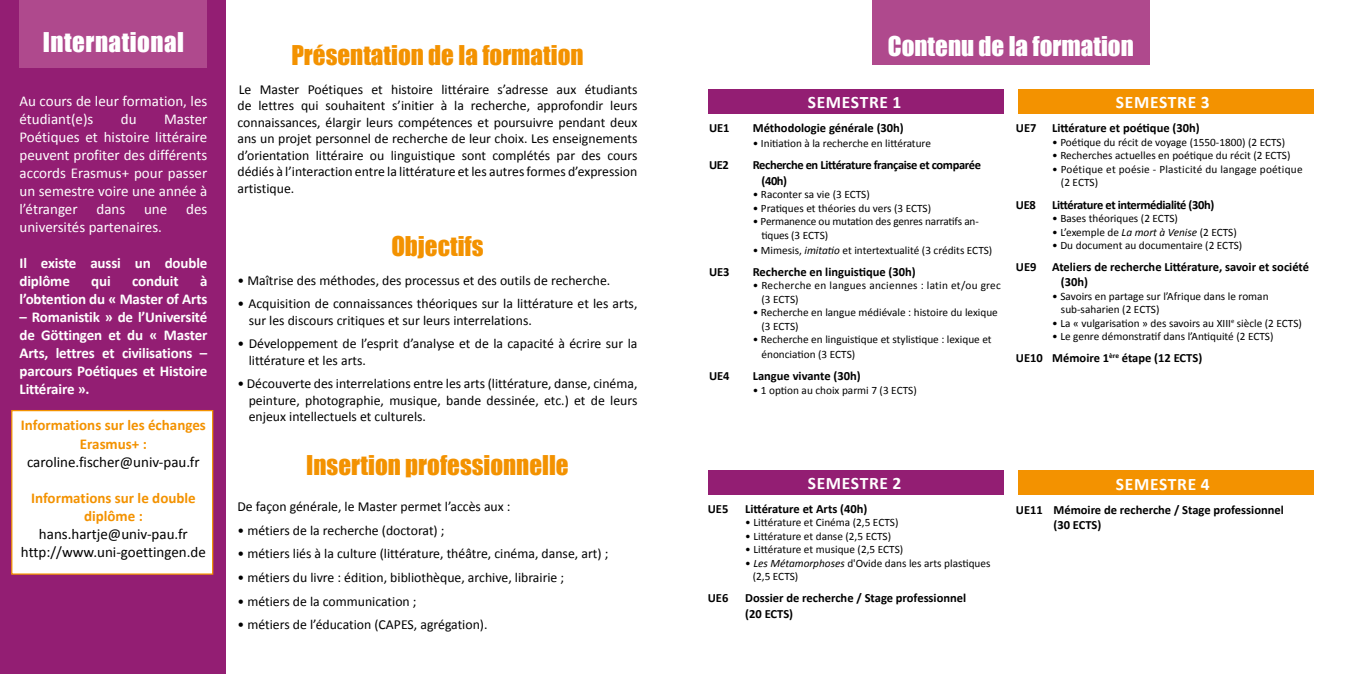
<style>
.page{position:relative;width:1347px;height:674px;background:#fff}
.page>*{position:absolute;margin:0;border:0;box-sizing:border-box;transform-origin:0 0}
.t1{font:25px "Impact";color:#f39200}
.t2{font:25px "Impact";color:#fff}
.t3{font:25px "Impact";letter-spacing:.02em;color:#fff}
.t4{font:700 17.5px "Calibri";letter-spacing:.04em;color:#fff}
.t5{font:15px/18px "Calibri";color:#fff}
.t6{font:700 15px/18px "Calibri";letter-spacing:-.01em;color:#fff}
.t7{font:15px/18px "Calibri";color:#000;text-align:center}
.t8{font:700 15px/18px "Calibri";color:#f39200;text-align:center}
.t9{font:13.75px/16.5px "Calibri";color:#000;text-align:justify}
.t10{font:700 12.5px/15px "Calibri";color:#000}
.t11{font:700 12.5px/15px "Calibri";letter-spacing:-.03em;color:#000}
.t12{font:11.25px/13.5px "Calibri";color:#000}
.t13{font:11.25px/13.5px "Calibri";letter-spacing:.02em;color:#000}
.t14{font:11.25px/13.5px "Calibri";letter-spacing:.025em;color:#000}
.s1{font-style:italic}
</style>
<div class="page">
<div style="left:1018px;top:469px;width:295px;height:25px;background:#f39200"></div>
<div style="left:707px;top:89px;width:296px;height:25px;background:#931e73"></div>
<div style="left:0;top:0;width:225px;height:673px;background:#931e73"></div>
<div style="left:19px;top:0;width:188px;height:67px;background:#af498d"></div>
<div style="left:1018px;top:89px;width:295px;height:25px;background:#f39200"></div>
<div style="left:707px;top:470px;width:296px;height:25px;background:#931e73"></div>
<div style="left:872px;top:0;width:277px;height:65px;background:#af498d"></div>
<div style="left:11px;top:410px;width:202px;height:164px;background:#fff;border:1px solid #f39200"></div>
<h1 class="t3" style="left:43px;top:22px;width:143px">International</h1>
<p class="t5" style="left:19px;top:92px;width:189px">Au cours de leur formation, les étudiant(e)s</p>
<p class="t5" style="left:121px;top:110px;width:17px">du</p>
<p class="t5" style="left:19px;top:110px;width:189px;text-align:justify;text-indent:145px">Master Poétiques et histoire littéraire peuvent profiter des différents accords Erasmus+ pour passer un semestre voire une année à l’étranger</p>
<p class="t5" style="left:96px;top:200px;width:30px">dans</p>
<p class="t5" style="left:144px;top:200px;width:25px">une</p>
<p class="t5" style="left:186px;top:200px;width:23px">des</p>
<p class="t5" style="left:19px;top:218px;width:144px">universités partenaires.</p>
<p class="t6" style="left:19px;top:254px;width:189px">Il existe aussi un double diplôme</p>
<p class="t6" style="left:19px;top:272px;width:189px;text-align:right">à<br>l’obtention du « Master of Arts</p>
<p class="t6" style="left:19px;top:308px;width:189px;text-align:justify">– Romanistik » de l’Université de Göttingen et du « Master Arts, lettres et civilisations – parcours Poétiques et Histoire Littéraire ».</p>
<p class="t8" style="left:21px;top:416px;width:186px">Informations sur les échanges<br>Erasmus+ :</p>
<p class="t7" style="left:27px;top:452px;width:174px">caroline.fischer@univ-pau.fr</p>
<p class="t8" style="left:31px;top:488px;width:166px">Informations sur le double diplôme :</p>
<p class="t7" style="left:21px;top:524px;width:186px">hans.hartje@univ-pau.fr http://www.uni-goettingen.de</p>
<p class="t6" style="left:91px;top:272px;width:21px">qui</p>
<p class="t6" style="left:132px;top:272px;width:48px">conduit</p>
<h1 class="t1" style="left:291px;top:36px;width:294px">Présentation de la formation</h1>
<p class="t9" style="left:237px;top:81px;width:401px">Le Master Poétiques et histoire littéraire s’adresse aux étudiants de lettres qui souhaitent s’initier à la recherche, approfondir leurs connaissances, élargir leurs compétences et poursuivre pendant deux ans un projet personnel de recherche de leur choix. Les enseignements d’orientation littéraire ou linguistique sont complétés par des cours dédiés à l’interaction entre la littérature et les autres formes d’expression artistique.</p>
<h1 class="t1" style="left:391px;top:226px;width:94px">Objectifs</h1>
<p class="t9" style="left:237px;top:271px;width:374px">• Maîtrise des méthodes, des processus et des outils de recherche.</p>
<p class="t9" style="left:249px;top:295px;width:390px;text-indent:-11px">• Acquisition de connaissances théoriques sur la littérature et les arts, sur les discours critiques et sur leurs interrelations.</p>
<p class="t9" style="left:249px;top:335px;width:390px;text-indent:-11px">• Développement de l’esprit d’analyse et de la capacité à écrire sur la littérature et les arts.</p>
<p class="t9" style="left:249px;top:375px;width:390px;text-indent:-11px">• Découverte des interrelations entre les arts (littérature, danse, cinéma, peinture, photographie, musique, bande dessinée, etc.) et de leurs enjeux intellectuels et culturels.</p>
<h1 class="t1" style="left:306px;top:445px;width:264px">Insertion professionnelle</h1>
<p class="t9" style="left:237px;top:498px;width:274px">De façon générale, le Master permet l’accès aux :</p>
<p class="t9" style="left:237px;top:522px;width:209px">• métiers de la recherche (doctorat) ;</p>
<p class="t9" style="left:237px;top:545px;width:372px">• métiers liés à la culture (littérature, théâtre, cinéma, danse, art) ;</p>
<p class="t9" style="left:237px;top:569px;width:328px">• métiers du livre : édition, bibliothèque, archive, librairie ;</p>
<p class="t9" style="left:237px;top:592px;width:181px">• métiers de la communication ;</p>
<p class="t9" style="left:237px;top:616px;width:251px">• métiers de l’éducation (CAPES, agrégation).</p>
<h1 class="t2" style="left:888px;top:26px;width:247px">Contenu de la formation</h1>
<p class="t4" style="left:807px;top:91px;width:95px">SEMESTRE 1</p>
<p class="t10" style="left:709px;top:121px;width:22px">UE1</p>
<p class="t10" style="left:752px;top:121px;width:153px">Méthodologie générale (30h)</p>
<p class="t12" style="left:752px;top:137px;width:180px">• Initiation à la recherche en littérature</p>
<p class="t10" style="left:709px;top:158px;width:21px">UE2</p>
<p class="t11" style="left:761px;top:158px;width:221px;text-indent:-9px">Recherche en Littérature française et comparée (40h)</p>
<p class="t12" style="left:752px;top:187px;width:118px">• Raconter sa vie (3 ECTS)</p>
<p class="t12" style="left:752px;top:201px;width:180px">• Pratiques et théories du vers (3 ECTS)</p>
<p class="t12" style="left:761px;top:214px;width:219px;text-indent:-9px">• Permanence ou mutation des genres narratifs an&shy;tiques (3 ECTS)</p>
<p class="t12" style="left:752px;top:243px;width:241px">• Mimesis, <span class="s1">imitatio</span> et intertextualité (3 crédits ECTS)</p>
<p class="t10" style="left:709px;top:264px;width:22px">UE3</p>
<p class="t10" style="left:752px;top:264px;width:164px">Recherche en linguistique (30h)</p>
<p class="t14" style="left:761px;top:278px;width:241px;text-indent:-9px">• Recherche en langues anciennes : latin et/ou grec (3 ECTS)</p>
<p class="t12" style="left:761px;top:305px;width:238px;text-indent:-9px">• Recherche en langue médiévale : histoire du lexique (3 ECTS)</p>
<p class="t12" style="left:761px;top:332px;width:232px;line-height:15px;text-indent:-9px">• Recherche en linguistique et stylistique : lexique et énonciation (3 ECTS)</p>
<p class="t10" style="left:709px;top:368px;width:22px">UE4</p>
<p class="t10" style="left:752px;top:368px;width:109px">Langue vivante (30h)</p>
<p class="t12" style="left:752px;top:383px;width:165px">• 1 option au choix parmi 7 (3 ECTS)</p>
<p class="t4" style="left:1115px;top:91px;width:95px">SEMESTRE 3</p>
<p class="t10" style="left:1016px;top:121px;width:22px">UE7</p>
<p class="t10" style="left:1052px;top:121px;width:149px">Littérature et poétique (30h)</p>
<p class="t12" style="left:1052px;top:135px;width:234px">• Poétique du récit de voyage (1550-1800) (2 ECTS)</p>
<p class="t12" style="left:1052px;top:149px;width:240px">• Recherches actuelles en poétique du récit (2 ECTS)</p>
<p class="t13" style="left:1061px;top:162px;width:243px;text-indent:-9px">• Poétique et poésie - Plasticité du langage poétique (2 ECTS)</p>
<p class="t10" style="left:1016px;top:197px;width:21px">UE8</p>
<p class="t11" style="left:1052px;top:197px;width:163px">Littérature et intermédialité (30h)</p>
<p class="t12" style="left:1052px;top:211px;width:127px">• Bases théoriques (2 ECTS)</p>
<p class="t12" style="left:1052px;top:225px;width:186px">• L’exemple de <span class="s1">La mort à Venise</span> (2 ECTS)</p>
<p class="t12" style="left:1052px;top:238px;width:192px">• Du document au documentaire (2 ECTS)</p>
<p class="t10" style="left:1016px;top:259px;width:22px">UE9</p>
<p class="t10" style="left:1061px;top:259px;width:249px;text-indent:-9px">Ateliers de recherche Littérature, savoir et société (30h)</p>
<p class="t12" style="left:1061px;top:289px;width:209px;text-indent:-9px">• Savoirs en partage sur l’Afrique dans le roman sub-saharien (2 ECTS)</p>
<p class="t12" style="left:1052px;top:316px;width:251px">• La « vulgarisation » des savoirs au XIII<sup>e</sup> siècle (2 ECTS)</p>
<p class="t12" style="left:1052px;top:329px;width:223px">• Le genre démonstratif dans l’Antiquité (2 ECTS)</p>
<p class="t10" style="left:1016px;top:350px;width:188px">UE10 Mémoire 1<sup>ère</sup> étape (12 ECTS)</p>
<p class="t4" style="left:807px;top:471px;width:95px">SEMESTRE 2</p>
<p class="t10" style="left:707px;top:501px;width:22px">UE5</p>
<p class="t10" style="left:745px;top:501px;width:124px">Littérature et Arts (40h)</p>
<p class="t12" style="left:745px;top:515px;width:155px">• Littérature et Cinéma (2,5 ECTS)</p>
<p class="t12" style="left:745px;top:529px;width:147px">• Littérature et danse (2,5 ECTS)</p>
<p class="t12" style="left:745px;top:542px;width:159px">• Littérature et musique (2,5 ECTS)</p>
<p class="t12" style="left:752px;top:556px;width:239px;text-indent:-8px">• <span class="s1">Les Métamorphoses</span> d'Ovide dans les arts plastiques (2,5 ECTS)</p>
<p class="t10" style="left:707px;top:590px;width:22px">UE6</p>
<p class="t10" style="left:745px;top:590px;width:222px">Dossier de recherche / Stage professionnel (20 ECTS)</p>
<p class="t4" style="left:1115px;top:472px;width:95px">SEMESTRE 4</p>
<p class="t10" style="left:1053px;top:502px;width:232px;text-indent:-38px">UE11 Mémoire de recherche / Stage professionnel (30 ECTS)</p>
</div>
